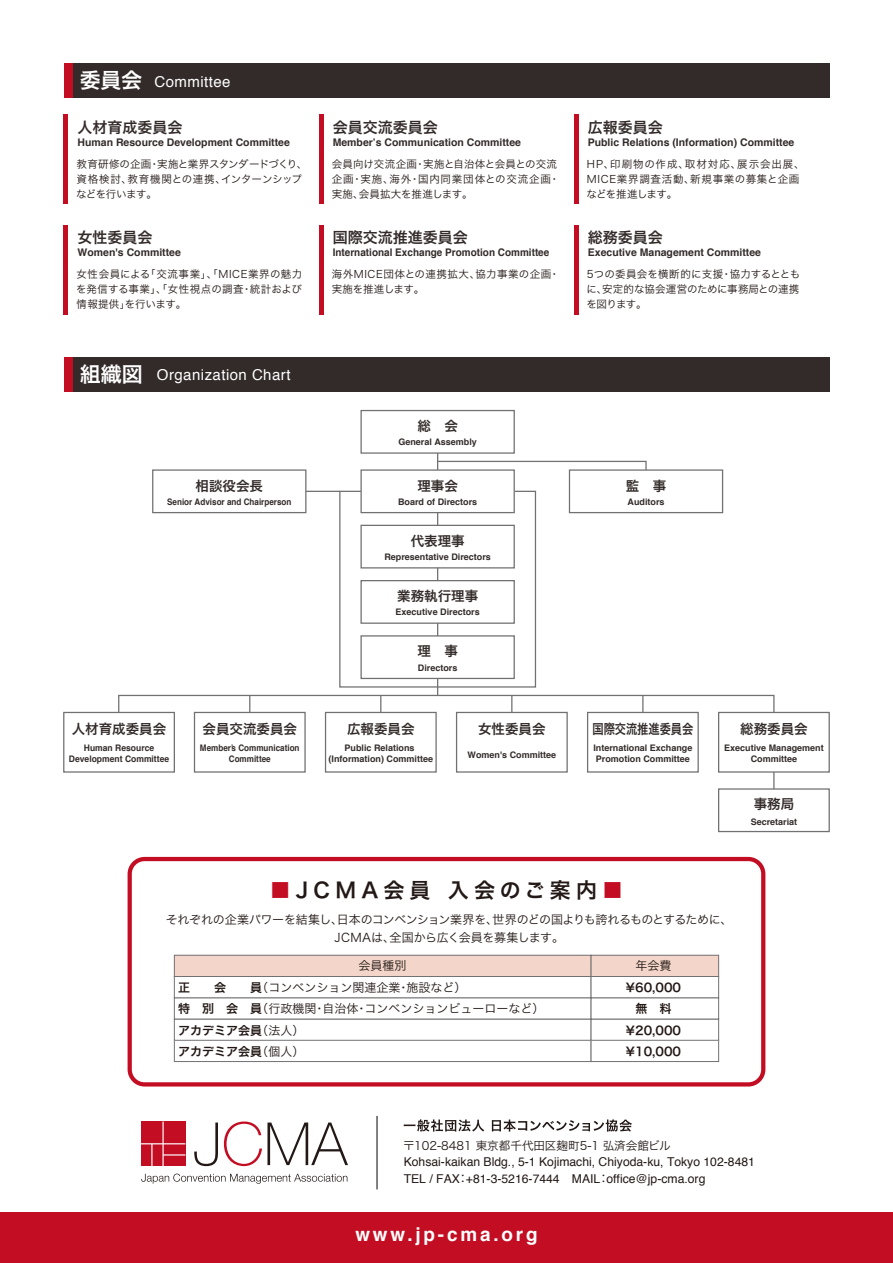
<style>
.page{position:relative;width:893px;height:1263px;background:#fff}
.page>*{position:absolute;margin:0;border:0;box-sizing:border-box;transform-origin:0 0}
.t1{font:21px "Hira Kaku Pro W6";letter-spacing:.25em;color:#221815}
.t2{font:700 19.05px "Helvetica";letter-spacing:.15em;color:#fff}
.t3{font:15px "Hira Kaku Pro W6";color:#322b29}
.t4{font:15px "Helvetica";letter-spacing:.03em;color:#fff}
.t5{font:13.5px "Hira Kaku Pro W6";color:#322b29}
.t6{font:13.5px "Hira Kaku Pro W6";color:#322b29;scale:.83 1}
.t7{font:12.15px/16.6px "Helvetica";color:#221815}
.t8{font:12px/18px "Hira Kaku Pro W3";letter-spacing:-.035em;color:#221815;text-align:center}
.t9{font:12px/21.3px "Hira Kaku Pro W3";color:#221815}
.t10{font:12px/21.3px "Hira Kaku Pro W6";color:#221815}
.t11{font:11.55px "Hira Kaku Pro W3";color:#221815}
.t12{font:10.5px/15px "Hira Kaku Pro W3";letter-spacing:.025em;color:#221815}
.t13{font:700 10.5px "Helvetica";color:#322b29}
.t14{font:10.5px/15px "Hira Kaku Pro W3";letter-spacing:-.015em;color:#221815}
.t15{font:10.5px/15px "Hira Kaku Pro W3";letter-spacing:.07em;color:#221815}
.t16{font:700 10.5px "Helvetica";color:#322b29;scale:.95 1}
.t17{font:700 9px/10.5px "Helvetica";color:#322b29;text-align:center}
.t18{font:700 9px/10.5px "Helvetica";color:#322b29;text-align:center;scale:.9 1}
.t19{font:700 9px/10.5px "Helvetica";color:#322b29;text-align:center;scale:.95 1}
.s1{font-family:"Hira Kaku Pro W6";font-size:21px}
.s2{color:#c30d23}
.s3{font-family:"Hira Kaku Pro W6"}
.s4{font-family:"Hira Kaku Pro W3"}
.s5{font-family:"Koz Go Pr 6 N"}
.s6{font-size:18.9px}
</style>
<div class="page">
<div style="left:0;top:1212px;width:893px;height:51px;background:#c30d23"></div>
<hr style="left:306px;top:491px;width:34px;height:1px;background:#727171">
<div style="left:587px;top:712px;width:112px;height:61px;border:1px solid #727171"></div>
<div style="left:339px;top:491px;width:197px;height:197px;border:1px solid #727171"></div>
<div style="left:64px;top:64px;width:765px;height:34px;background:#322b29"></div>
<div style="left:64px;top:64px;width:8px;height:34px;background:#c30d23"></div>
<div style="left:64px;top:357px;width:765px;height:34px;background:#322b29"></div>
<div style="left:64px;top:357px;width:8px;height:34px;background:#c30d23"></div>
<svg style="left:404px;top:1119px;width:80px;height:12px"></svg>
<svg style="left:492px;top:1119px;width:140px;height:13px"></svg>
<hr style="left:376px;top:1116px;width:2px;height:73px;background:#595757">
<svg style="left:194px;top:1122px;width:24px;height:44px"></svg>
<svg style="left:224px;top:1121px;width:124px;height:45px"></svg>
<svg style="left:141px;top:1121px;width:44px;height:45px;background:#c71f34"></svg>
<svg style="left:141px;top:1173px;width:206px;height:11px"></svg>
<svg style="left:128px;top:857px;width:637px;height:229px"></svg>
<hr style="left:319px;top:115px;width:4px;height:89px;background:#c30d23">
<hr style="left:574px;top:115px;width:4px;height:89px;background:#c30d23">
<hr style="left:319px;top:225px;width:4px;height:90px;background:#c30d23">
<hr style="left:64px;top:225px;width:4px;height:90px;background:#c30d23">
<hr style="left:574px;top:225px;width:4px;height:90px;background:#c30d23">
<div style="left:360px;top:410px;width:155px;height:44px;border:1px solid #727171"></div>
<div style="left:63px;top:712px;width:112px;height:61px;border:1px solid #727171"></div>
<div style="left:456px;top:712px;width:112px;height:61px;border:1px solid #727171"></div>
<div style="left:718px;top:712px;width:112px;height:61px;border:1px solid #727171"></div>
<div style="left:718px;top:788px;width:112px;height:44px;border:1px solid #727171"></div>
<div style="left:361px;top:470px;width:153px;height:43px;background:#fff"></div>
<div style="left:360px;top:469px;width:155px;height:44px;border:1px solid #727171"></div>
<svg style="left:437px;top:512px;width:1px;height:13px"></svg>
<svg style="left:436px;top:453px;width:211px;height:42px"></svg>
<div style="left:360px;top:525px;width:155px;height:43px;border:1px solid #727171"></div>
<div style="left:152px;top:469px;width:154px;height:44px;border:1px solid #727171"></div>
<div style="left:569px;top:470px;width:154px;height:43px;background:#fff"></div>
<div style="left:569px;top:469px;width:154px;height:44px;border:1px solid #727171"></div>
<svg style="left:437px;top:568px;width:1px;height:12px"></svg>
<div style="left:360px;top:580px;width:155px;height:44px;border:1px solid #727171"></div>
<svg style="left:437px;top:623px;width:1px;height:12px"></svg>
<svg style="left:437px;top:679px;width:1px;height:16px"></svg>
<div style="left:360px;top:635px;width:155px;height:44px;border:1px solid #727171"></div>
<svg style="left:249px;top:697px;width:1px;height:14px"></svg>
<svg style="left:380px;top:697px;width:1px;height:14px"></svg>
<svg style="left:511px;top:697px;width:1px;height:14px"></svg>
<svg style="left:642px;top:697px;width:1px;height:14px"></svg>
<div style="left:118px;top:695px;width:656px;height:18px;border:1px solid #727171"></div>
<svg style="left:773px;top:772px;width:1px;height:17px"></svg>
<hr style="left:64px;top:115px;width:4px;height:89px;background:#c30d23">
<div style="left:194px;top:712px;width:112px;height:61px;border:1px solid #727171"></div>
<div style="left:325px;top:712px;width:112px;height:61px;border:1px solid #727171"></div>
<h3 class="t4" style="left:80px;top:70px;width:152px"><span class="s1">委員会</span> Committee</h3>
<h3 class="t3" style="left:78px;top:113px;width:106px">人材育成委員会</h3>
<p class="t13" style="left:78px;top:133px;width:214px">Human Resource Development Committee</p>
<h3 class="t3" style="left:333px;top:113px;width:106px">会員交流委員会</h3>
<p class="t13" style="left:333px;top:133px;width:190px">Member’s Communication Committee</p>
<h3 class="t3" style="left:588px;top:113px;width:76px">広報委員会</h3>
<p class="t13" style="left:588px;top:133px;width:208px">Public Relations (Information) Committee</p>
<p class="t14" style="left:76px;top:155px;width:232px">教育研修の企画・実施と業界スタンダードづくり、資格検討、教育機関との連携、インターンシップなどを行います。</p>
<p class="t12" style="left:332px;top:155px;width:229px">会員向け交流企画・実施と自治体と会員との交流企画・実施、海外・国内同業団体との交流企画・実施、会員拡大を推進します。</p>
<p class="t15" style="left:586px;top:155px;width:220px">HP、印刷物の作成、取材対応、展示会出展、<br>MICE業界調査活動、新規事業の募集と企画などを推進します。</p>
<h3 class="t3" style="left:78px;top:224px;width:76px">女性委員会</h3>
<p class="t13" style="left:78px;top:244px;width:105px">Women's Committee</p>
<h3 class="t3" style="left:333px;top:224px;width:136px">国際交流推進委員会</h3>
<p class="t16" style="left:333px;top:244px;width:230px">International Exchange Promotion Committee</p>
<h3 class="t3" style="left:588px;top:224px;width:76px">総務委員会</h3>
<p class="t13" style="left:588px;top:244px;width:175px">Executive Management Committee</p>
<p class="t12" style="left:76px;top:266px;width:228px;text-align:justify">女性会員による「交流事業」、「MICE業界の魅力を発信する事業」、「女性視点の調査・統計および情報提供」を行います。</p>
<p class="t12" style="left:332px;top:266px;width:230px">海外MICE団体との連携拡大、協力事業の企画・実施を推進します。</p>
<p class="t12" style="left:586px;top:266px;width:215px;text-align:justify">5つの委員会を横断的に支援・協力するとともに、安定的な協会運営のために事務局との連携を図ります。</p>
<h3 class="t4" style="left:80px;top:363px;width:212px"><span class="s1">組織図</span> Organization Chart</h3>
<h3 class="t5" style="left:417px;top:414px;width:42px">総　会</h3>
<p class="t17" style="left:398px;top:437px;width:80px">General Assembly</p>
<h3 class="t5" style="left:196px;top:473px;width:69px">相談役会長</h3>
<h3 class="t5" style="left:417px;top:473px;width:42px">理事会</h3>
<h3 class="t5" style="left:626px;top:473px;width:42px">監　事</h3>
<p class="t18" style="left:167px;top:496px;width:140px">Senior Advisor and Chairperson</p>
<p class="t17" style="left:398px;top:496px;width:81px">Board of Directors</p>
<p class="t17" style="left:627px;top:496px;width:38px">Auditors</p>
<h3 class="t5" style="left:411px;top:529px;width:56px">代表理事</h3>
<p class="t17" style="left:384px;top:552px;width:108px">Representative Directors</p>
<h3 class="t5" style="left:397px;top:584px;width:82px">業務執行理事</h3>
<p class="t17" style="left:396px;top:607px;width:86px">Executive Directors</p>
<h3 class="t5" style="left:417px;top:639px;width:42px">理　事</h3>
<p class="t17" style="left:418px;top:662px;width:41px">Directors</p>
<h3 class="t5" style="left:72px;top:717px;width:96px">人材育成委員会</h3>
<h3 class="t5" style="left:203px;top:717px;width:96px">会員交流委員会</h3>
<h3 class="t5" style="left:347px;top:717px;width:69px">広報委員会</h3>
<h3 class="t5" style="left:478px;top:717px;width:69px">女性委員会</h3>
<h3 class="t6" style="left:592px;top:717px;width:123px">国際交流推進委員会</h3>
<p class="t19" style="left:69px;top:743px;width:107px">Human Resource<br>Development Committee</p>
<p class="t18" style="left:200px;top:743px;width:112px">Member’s Communication<br>Committee</p>
<p class="t17" style="left:329px;top:743px;width:106px">Public Relations (Information) Committee</p>
<p class="t17" style="left:467px;top:749px;width:90px">Women's Committee</p>
<p class="t17" style="left:593px;top:743px;width:101px;text-align:left">International Exchange<br>Promotion Committee</p>
<h1 class="t1" style="left:270px;top:871px;width:355px"><span class="s2">■</span>JCMA会員 入会のご案内<span class="s2">■</span></h1>
<h3 class="t5" style="left:740px;top:717px;width:69px">総務委員会</h3>
<p class="t17" style="left:724px;top:743px;width:101px">Executive Management<br>Committee</p>
<h3 class="t5" style="left:754px;top:792px;width:42px">事務局</h3>
<p class="t17" style="left:751px;top:816px;width:48px">Secretariat</p>
<h3 class="t8" style="left:166px;top:909px;width:568px">それぞれの企業パワーを結集し、日本のコンベンション業界を、世界のどの国よりも誇れるものとするために、<br>JCMAは、全国から広く会員を募集します。</h3>
<h3 class="t9" style="left:178px;top:976px;width:368px"><span class="s3">正　　会　　員</span>（コンベンション関連企業・施設など）<br><span class="s3">特　別　会　員</span>（行政機関・自治体・コンベンションビューローなど）</h3>
<h3 class="t10" style="left:178px;top:1019px;width:128px">アカデミア会員<span class="s4">（法人）</span>アカデミア会員<span class="s4">（個人）</span></h3>
<h3 class="t9" style="left:359px;top:954px;width:49px">会員種別</h3>
<h3 class="t9" style="left:635px;top:954px;width:37px">年会費</h3>
<h3 class="t10" style="left:626px;top:976px;width:57px;text-align:center">¥60,000無　料¥20,000 ¥10,000</h3>
<p class="t11" style="left:403px;top:1135px;width:269px">〒102-8481 東京都千代田区麹町5-1 弘済会館ビル</p>
<h3 class="t7" style="left:404px;top:1154px;width:353px">Kohsai-kaikan Bldg., 5-1 Kojimachi, Chiyoda-ku, Tokyo 102-8481<br>TEL / FAX<span class="s5">：</span>+81-3-5216-7444 MAIL<span class="s5">：</span>office@jp-cma.org</h3>
<h2 class="t2" style="left:355px;top:1219px;width:184px">www.jp-cma.or<span class="s6">g</span></h2>
</div>
